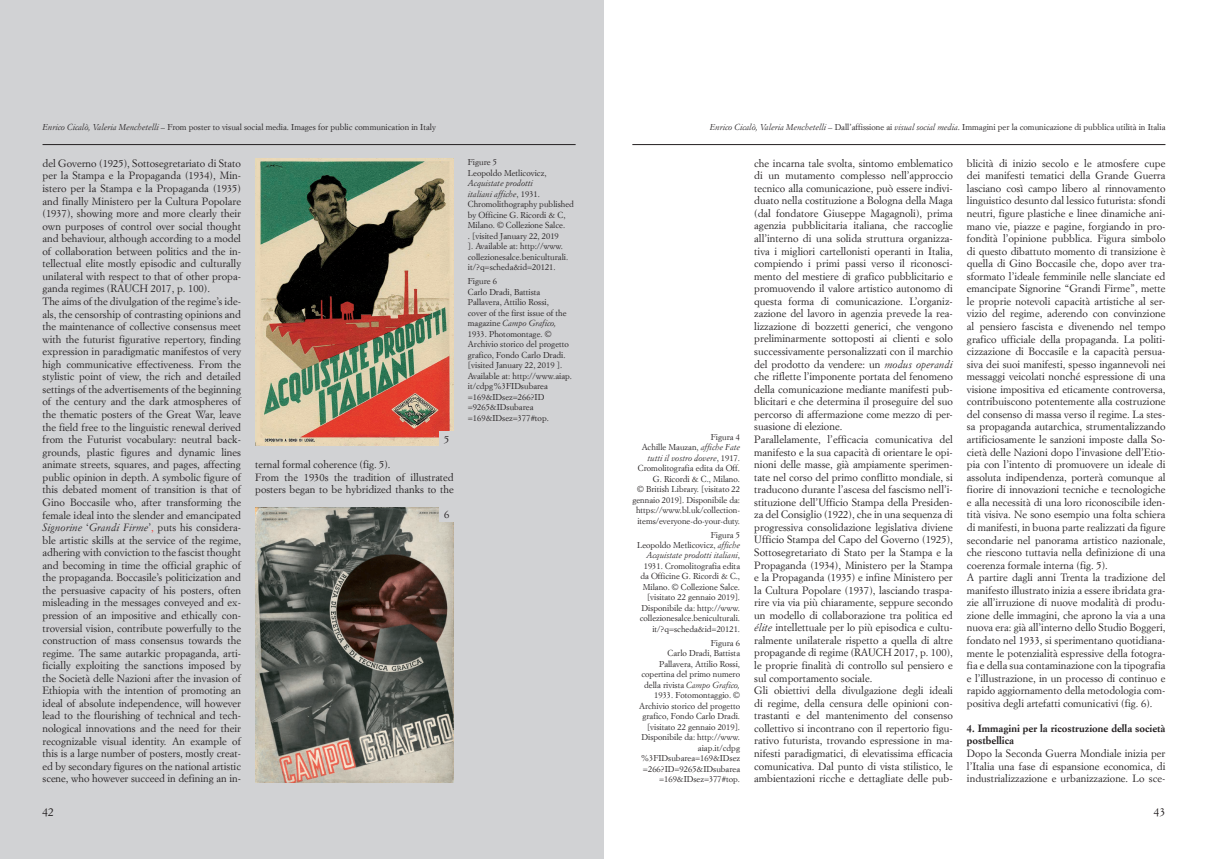
<style>
.page{position:relative;width:1208px;height:859px;background:#fff}
.page>*{position:absolute;margin:0;border:0;box-sizing:border-box;transform-origin:0 0}
.t1{font:11.5px "Simoncini Garamond";color:#231f20}
.t2{font:10.5px/12.6px "Simoncini Garamond";color:#231f20}
.t3{font:700 10.5px/12.6px "Simoncini Garamond";color:#231f20}
.t4{font:8.5px/10.5px "Simoncini Garamond";color:#231f20;text-align:right}
.s1{font-style:italic}
.s2{color:#ee2f2a}
</style>
<div class="page">
<div style="left:0;top:0;width:604px;height:859px;background:#d1d2d4"></div>
<img style="left:255px;top:507px;width:199px;height:275px">
<img style="left:255px;top:159px;width:199px;height:287px">
<div style="left:439px;top:431px;width:15px;height:15px;background:#d1d2d4"></div>
<div style="left:439px;top:507px;width:15px;height:14px;background:#d1d2d4"></div>
<hr style="left:43px;top:144px;width:532px;height:1px;background:#231f20">
<hr style="left:632px;top:144px;width:533px;height:1px;background:#231f20">
<p class="t4" style="left:43px;top:122px;width:395px"><span class="s1">Enrico Cicalò, Valeria Menchetelli</span> – From poster to visual social media. Images for public communication in Italy</p>
<p class="t4" style="left:710px;top:122px;width:457px"><span class="s1">Enrico Cicalò, Valeria Menchetelli</span> – Dall’affissione ai <span class="s1">visual social media</span>. Immagini per la comunicazione di pubblica utilità in Italia</p>
<p class="t2" style="left:754px;top:156px;width:200px">che incarna tale svolta, sintomo emblematico di un mutamento complesso nell’approccio tecnico alla comunicazione, può essere indivi&shy;duato nella costituzione a Bologna della Maga (dal fondatore Giuseppe Magagnoli), prima agenzia pubblicitaria italiana, che raccoglie all’interno di una solida struttura organizza&shy;tiva i migliori cartellonisti operanti in Italia, compiendo i primi passi verso il riconosci&shy;mento del mestiere di grafico pubblicitario e promuovendo il valore artistico autonomo di questa forma di comunicazione. L’organiz&shy;zazione del lavoro in agenzia prevede la rea&shy;lizzazione di bozzetti generici, che vengono preliminarmente sottoposti ai clienti e solo successivamente personalizzati con il marchio del prodotto da vendere: un <span class="s1">modus operandi </span>che riflette l’imponente portata del fenomeno della comunicazione mediante manifesti pub&shy;blicitari e che determina il proseguire del suo percorso di affermazione come mezzo di per&shy;suasione di elezione.<br>Parallelamente, l’efficacia comunicativa del manifesto e la sua capacità di orientare le opi&shy;nioni delle masse, già ampiamente sperimen&shy;tate nel corso del primo conflitto mondiale, si traducono durante l’ascesa del fascismo nell’i&shy;stituzione dell’Ufficio Stampa della Presiden&shy;za del Consiglio (1922), che in una sequenza di progressiva consolidazione legislativa diviene Ufficio Stampa del Capo del Governo (1925), Sottosegretariato di Stato per la Stampa e la Propaganda (1934), Ministero per la Stampa e la Propaganda (1935) e infine Ministero per la Cultura Popolare (1937), lasciando traspa&shy;rire via via più chiaramente, seppure secondo un modello di collaborazione tra politica ed <span class="s1">élite</span> intellettuale per lo più episodica e cultu&shy;ralmente unilaterale rispetto a quella di altre propagande di regime (Rauch</p>
<p class="t2" style="left:43px;top:157px;width:200px">del Governo (1925), Sottosegretariato di Stato per la Stampa e la Propaganda (1934), Min&shy;istero per la Stampa e la Propaganda (1935) and finally Ministero per la Cultura Popolare (1937), showing more and more clearly their own purposes of control over social thought and behaviour, although according to a model of collaboration between politics and the in&shy;tellectual elite mostly episodic and culturally unilateral with respect to that of other propa&shy;ganda regimes (RAUCH 2017, p. 100).<br>The aims of the divulgation of the regime’s ide&shy;als, the censorship of contrasting opinions and the maintenance of collective consensus meet with the futurist figurative repertory, finding expression in paradigmatic manifestos of very high communicative effectiveness. From the stylistic point of view, the rich and detailed settings of the advertisements of the beginning of the century and the dark atmospheres of the thematic posters of the Great War, leave the field free to the linguistic renewal derived from the Futurist vocabulary: neutral back&shy;grounds, plastic figures and dynamic lines animate streets, squares, and pages, affecting public opinion in depth. A symbolic figure of this debated moment of transition is that of Gino Boccasile who, after transforming the female ideal into the slender and emancipated <span class="s1">Signorine</span> ‘<span class="s1">Grandi Firme</span>’<span class="s2">,</span> puts his considera&shy;ble artistic skills at the service of the regime, adhering with conviction to the fascist thought and becoming in time the official graphic of the propaganda. Boccasile’s politicization and the persuasive capacity of his posters, often misleading in the messages conveyed and ex&shy;pression of an impositive and ethically con&shy;troversial vision, contribute powerfully to the construction of mass consensus towards the regime. The same autarkic propaganda, arti&shy;ficially exploiting the sanctions imposed by the Società delle Nazioni after the invasion of Ethiopia with the intention of promoting an ideal of absolute independence, will however lead to the flourishing of technical and tech&shy;nological innovations and the need for their recognizable visual identity. An example of this is a large number of posters, mostly creat&shy;ed by secondary figures on the national artistic scene, who however succeed in defining an in-</p>
<p class="t2" style="left:967px;top:157px;width:200px">blicità di inizio secolo e le atmosfere cupe dei manifesti tematici della Grande Guerra lasciano così campo libero al rinnovamento linguistico desunto dal lessico futurista: sfondi neutri, figure plastiche e linee dinamiche ani&shy;mano vie, piazze e pagine, forgiando in pro&shy;fondità l’opinione pubblica. Figura simbolo di questo dibattuto momento di transizione è quella di Gino Boccasile che, dopo aver tra&shy;sformato l’ideale femminile nelle slanciate ed emancipate Signorine “Grandi Firme”, mette le proprie notevoli capacità artistiche al ser&shy;vizio del regime, aderendo con convinzione al pensiero fascista e divenendo nel tempo grafico ufficiale della propaganda. La politi&shy;cizzazione di Boccasile e la capacità persua&shy;siva dei suoi manifesti, spesso ingannevoli nei messaggi veicolati nonché espressione di una visione impositiva ed eticamente controversa, contribuiscono potentemente alla costruzione del consenso di massa verso il regime. La stes&shy;sa propaganda autarchica, strumentalizzando artificiosamente le sanzioni imposte dalla So&shy;cietà delle Nazioni dopo l’invasione dell’Etio&shy;pia con l’intento di promuovere un ideale di assoluta indipendenza, porterà comunque al fiorire di innovazioni tecniche e tecnologiche e alla necessità di una loro riconoscibile iden&shy;tità visiva. Ne sono esempio una folta schiera di manifesti, in buona parte realizzati da figure secondarie nel panorama artistico nazionale, che riescono tuttavia nella definizione di una coerenza formale interna (fig. 5).<br>A partire dagli anni Trenta la tradizione del manifesto illustrato inizia a essere ibridata gra&shy;zie all’irruzione di nuove modalità di produ&shy;zione delle immagini, che aprono la via a una nuova era: già all’interno dello Studio Boggeri, fondato nel 1933, si sperimentano quotidiana&shy;mente le potenzialità espressive della fotogra&shy;fia e della sua contaminazione con la tipografia e l’illustrazione, in un processo di continuo e rapido aggiornamento della metodologia com&shy;positiva degli artefatti comunicativi (fig. 6).</p>
<p class="t4" style="left:468px;top:157px;width:80px;text-align:left">Figure 5<br>Leopoldo Metlicovicz,</p>
<p class="t4" style="left:468px;top:178px;width:108px;text-align:left"><span class="s1">Acquistate prodotti<br>italiani affiche</span>, 1931.<br>Chromolithography published by Officine G. Ricordi &amp; C,<br>Milano. © Collezione Salce.<br>. [visited January 22, 2019<br>]. Available at: http://www. collezionesalce.beniculturali. it/?q=scheda&amp;id=20121.</p>
<p class="t4" style="left:468px;top:276px;width:106px;text-align:left">Figure 6<br>Carlo Dradi, Battista<br>Pallavera, Attilio Rossi,<br>cover of the first issue of the magazine <span class="s1">Campo Grafico,<br></span>1933. Photomontage. ©<br>Archivio storico del progetto grafico, Fondo Carlo Dradi. [visited January 22, 2019 ].<br>Available at: http://www.aiap. it/cdpg%3FIDsubarea =169&amp;IDsez=266?ID =9265&amp;IDsubarea =169&amp;IDsez=377#top.</p>
<p class="t4" style="left:632px;top:431px;width:109px">Figura 4<br>Achille Mauzan, <span class="s1">affiche Fate tutti il vostro dovere</span>, 1917.<br>Cromolitografia edita da Off.<br>G. Ricordi &amp; C., Milano.<br>© British Library. [visitato 22 gennaio 2019]. Disponibile da: https://www.bl.uk/collection&shy;items/everyone-do-your-duty.</p>
<p class="t4" style="left:637px;top:529px;width:105px">Figura 5<br>Leopoldo Metlicovicz, <span class="s1">affiche<br>Acquistate prodotti italiani</span>,<br>1931. Cromolitografia edita da Officine G. Ricordi &amp; C.,<br>Milano. © Collezione Salce. [visitato 22 gennaio 2019].<br>Disponibile da: http://www. collezionesalce.beniculturali. it/?q=scheda&amp;id=20121.</p>
<p class="t4" style="left:639px;top:637px;width:103px">Figura 6<br>Carlo Dradi, Battista<br>Pallavera, Attilio Rossi, copertina del primo numero della rivista <span class="s1">Campo Grafico,<br></span>1933. Fotomontaggio. ©<br>Archivio storico del progetto grafico, Fondo Carlo Dradi. [visitato 22 gennaio 2019].<br>Disponibile da: http://www. aiap.it/cdpg %3FIDsubarea=169&amp;IDsez =266?ID=9265&amp;IDsubarea =169&amp;IDsez=377#top.</p>
<p class="t2" style="left:444px;top:432px;width:7px">5</p>
<p class="t2" style="left:255px;top:458px;width:200px">ternal formal coherence (fig. 5).<br>From the 1930s the tradition of illustrated posters began to be hybridized thanks to the</p>
<p class="t2" style="left:444px;top:508px;width:7px">6</p>
<p class="t2" style="left:754px;top:646px;width:200px;text-indent:140px">2017, p. 100), le proprie finalità di controllo sul pensiero e sul comportamento sociale.<br>Gli obiettivi della divulgazione degli ideali di regime, della censura delle opinioni con&shy;trastanti e del mantenimento del consenso collettivo si incontrano con il repertorio figu&shy;rativo futurista, trovando espressione in ma&shy;nifesti paradigmatici, di elevatissima efficacia comunicativa. Dal punto di vista stilistico, le ambientazioni ricche e dettagliate delle pub-</p>
<p class="t3" style="left:967px;top:722px;width:200px">4. Immagini per la ricostruzione della società postbellica</p>
<p class="t2" style="left:967px;top:747px;width:200px;text-align:justify">Dopo la Seconda Guerra Mondiale inizia per l’Italia una fase di espansione economica, di industrializzazione e urbanizzazione. Lo sce-</p>
<p class="t1" style="left:43px;top:805px;width:13px">42</p>
<p class="t1" style="left:1154px;top:805px;width:13px">43</p>
</div>
